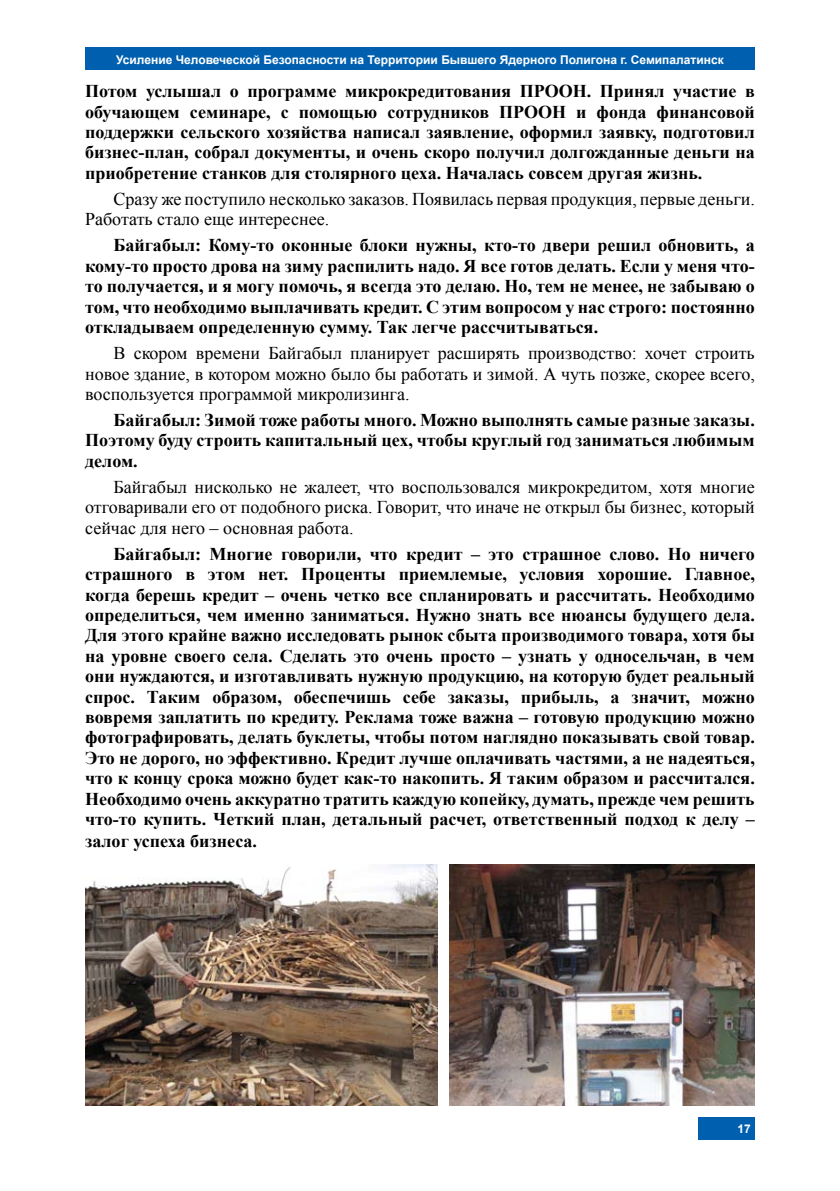
<style>
.page{position:relative;width:840px;height:1191px;background:#fff}
.page>*{position:absolute;margin:0;border:0;box-sizing:border-box;transform-origin:0 0}
.t1{font:700 18px/20.4px "Times New Roman";color:#000;text-align:justify}
.t2{font:18px/20.4px "Times New Roman";color:#000;text-align:justify}
.t3{font:700 12px "Arial";color:#fff}
</style>
<div class="page">
<div style="left:85px;top:48px;width:669px;height:22px;background:#0060af"></div>
<div style="left:697px;top:1117px;width:57px;height:22px;background:#0060af"></div>
<img style="left:85px;top:865px;width:352px;height:241px">
<img style="left:449px;top:865px;width:305px;height:241px">
<p class="t3" style="left:116px;top:52px;width:608px">Усиление Человеческой Безопасности на Территории Бывшего Ядерного Полигона г. Семипалатинск</p>
<p class="t1" style="left:85px;top:81px;width:670px">Потом услышал о программе микрокредитования ПРООН. Принял участие в обучающем семинаре, с помощью сотрудников ПРООН и фонда финансовой поддержки сельского хозяйства написал заявление, оформил заявку, подготовил бизнес-план, собрал документы, и очень скоро получил долгожданные деньги на приобретение станков для столярного цеха. Началась совсем другая жизнь.</p>
<p class="t2" style="left:85px;top:188px;width:670px;text-indent:28px">Сразу же поступило несколько заказов. Появилась первая продукция, первые деньги.<br>Работать стало еще интереснее.</p>
<p class="t1" style="left:85px;top:235px;width:670px;text-indent:28px">Байгабыл: Кому-то оконные блоки нужны, кто-то двери решил обновить, а кому-то просто дрова на зиму распилить надо. Я все готов делать. Если у меня что&shy;то получается, и я могу помочь, я всегда это делаю. Но, тем не менее, не забываю о том, что необходимо выплачивать кредит. С этим вопросом у нас строго: постоянно откладываем определенную сумму. Так легче рассчитываться.</p>
<p class="t2" style="left:85px;top:342px;width:671px;text-indent:28px">В скором времени Байгабыл планирует расширять производство: хочет строить новое здание, в котором можно было бы работать и зимой. А чуть позже, скорее всего, воспользуется программой микролизинга.</p>
<p class="t1" style="left:85px;top:409px;width:670px;text-indent:28px">Байгабыл: Зимой тоже работы много. Можно выполнять самые разные заказы.<br>Поэтому буду строить капитальный цех, чтобы круглый год заниматься любимым делом.</p>
<p class="t2" style="left:85px;top:476px;width:671px;text-indent:28px">Байгабыл нисколько не жалеет, что воспользовался микрокредитом, хотя многие отговаривали его от подобного риска. Говорит, что иначе не открыл бы бизнес, который сейчас для него – основная работа.</p>
<p class="t1" style="left:85px;top:543px;width:671px;text-indent:28px">Байгабыл: Многие говорили, что кредит – это страшное слово. Но ничего страшного в этом нет. Проценты приемлемые, условия хорошие. Главное, когда берешь кредит – очень четко все спланировать и рассчитать. Необходимо определиться, чем именно заниматься. Нужно знать все нюансы будущего дела.<br>Для этого крайне важно исследовать рынок сбыта производимого товара, хотя бы на уровне своего села. Сделать это очень просто – узнать у односельчан, в чем они нуждаются, и изготавливать нужную продукцию, на которую будет реальный спрос. Таким образом, обеспечишь себе заказы, прибыль, а значит, можно вовремя заплатить по кредиту. Реклама тоже важна – готовую продукцию можно фотографировать, делать буклеты, чтобы потом наглядно показывать свой товар.<br>Это не дорого, но эффективно. Кредит лучше оплачивать частями, а не надеяться, что к концу срока можно будет как-то накопить. Я таким образом и рассчитался.<br>Необходимо очень аккуратно тратить каждую копейку, думать, прежде чем решить что-то купить. Четкий план, детальный расчет, ответственный подход к делу – залог успеха бизнеса.</p>
<p class="t3" style="left:737px;top:1120px;width:15px">17</p>
</div>
